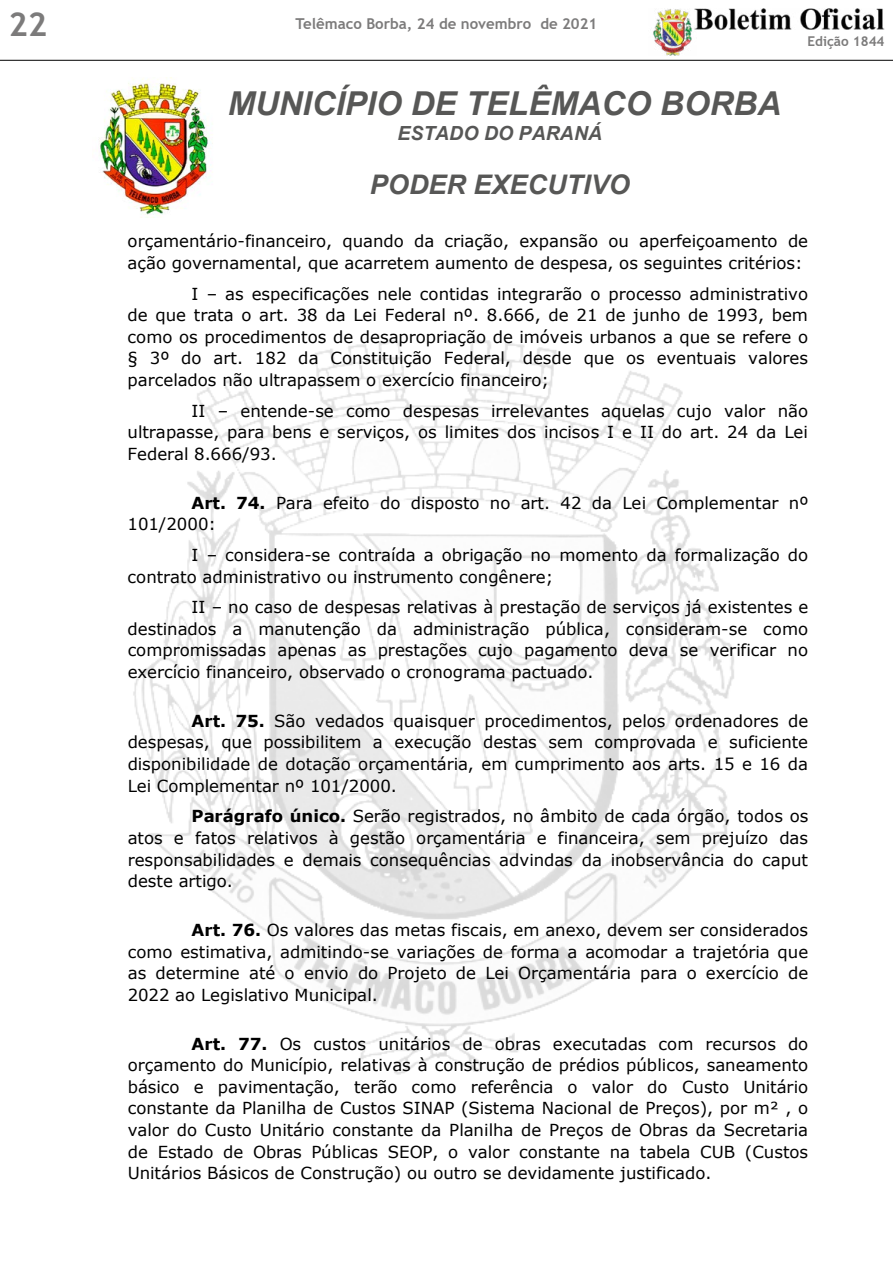
<style>
.page{position:relative;width:893px;height:1263px;background:#fff}
.page>*{position:absolute;margin:0;border:0;box-sizing:border-box;transform-origin:0 0}
.t1{font:italic 700 33px "Arial";color:#575756}
.t2{font:700 33px "Trebuchet MS";color:#7c7b7b}
.t3{font:italic 700 27px "Arial";color:#575756}
.t4{font:italic 700 19.5px "Arial";color:#575756}
.t5{font:16.5px/21.6px "Verdana";letter-spacing:-.005em;color:#000;text-align:justify}
.t6{font:700 15px "Trebuchet MS";color:#7c7b7b}
.t7{font:700 13.5px "Trebuchet MS";color:#7c7b7b}
.s1{font-weight:700}
</style>
<div class="page">
<img style="left:653px;top:9px;width:43px;height:47px">
<img style="left:693px;top:8px;width:191px;height:21px">
<hr style="left:0;top:60px;width:893px;height:1px;background:#000">
<img style="left:99px;top:77px;width:114px;height:141px">
<img style="left:133px;top:340px;width:601px;height:735px">
<h1 class="t2" style="left:9px;top:3px;width:40px">22</h1>
<p class="t6" style="left:296px;top:14px;width:303px">Telêmaco Borba, 24 de novembro de 2021</p>
<p class="t7" style="left:807px;top:33px;width:79px">Edição 1844</p>
<h1 class="t1" style="left:228px;top:81px;width:555px">MUNICÍPIO DE TELÊMACO BORBA</h1>
<p class="t4" style="left:397px;top:121px;width:206px">ESTADO DO PARANÁ</p>
<h2 class="t3" style="left:370px;top:166px;width:261px">PODER EXECUTIVO</h2>
<p class="t5" style="left:128px;top:230px;width:682px">orçamentário-financeiro, quando da criação, expansão ou aperfeiçoamento de ação governamental, que acarretem aumento de despesa, os seguintes critérios:</p>
<p class="t5" style="left:128px;top:282px;width:682px;text-indent:64px">I – as especificações nele contidas integrarão o processo administrativo de que trata o art. 38 da Lei Federal nº. 8.666, de 21 de junho de 1993, bem como os procedimentos de desapropriação de imóveis urbanos a que se refere o § 3º do art. 182 da Constituição Federal, desde que os eventuais valores parcelados não ultrapassem o exercício financeiro;</p>
<p class="t5" style="left:128px;top:400px;width:682px;text-indent:64px">II – entende-se como despesas irrelevantes aquelas cujo valor não ultrapasse, para bens e serviços, os limites dos incisos I e II do art. 24 da Lei Federal 8.666/93.</p>
<p class="t5" style="left:128px;top:492px;width:682px;text-indent:64px"><span class="s1">Art. 74.</span> Para efeito do disposto no art. 42 da Lei Complementar nº<br>101/2000:</p>
<p class="t5" style="left:128px;top:544px;width:682px;text-indent:64px">I – considera-se contraída a obrigação no momento da formalização do contrato administrativo ou instrumento congênere;</p>
<p class="t5" style="left:128px;top:596px;width:682px;text-indent:64px">II – no caso de despesas relativas à prestação de serviços já existentes e destinados a manutenção da administração pública, consideram-se como compromissadas apenas as prestações cujo pagamento deva se verificar no exercício financeiro, observado o cronograma pactuado.</p>
<p class="t5" style="left:128px;top:710px;width:682px;text-indent:64px"><span class="s1">Art. 75.</span> São vedados quaisquer procedimentos, pelos ordenadores de despesas, que possibilitem a execução destas sem comprovada e suficiente disponibilidade de dotação orçamentária, em cumprimento aos arts. 15 e 16 da Lei Complementar nº 101/2000.</p>
<p class="t5" style="left:128px;top:805px;width:682px;text-indent:64px"><span class="s1">Parágrafo único.</span> Serão registrados, no âmbito de cada órgão, todos os atos e fatos relativos à gestão orçamentária e financeira, sem prejuízo das responsabilidades e demais consequências advindas da inobservância do caput deste artigo.</p>
<p class="t5" style="left:128px;top:919px;width:682px;text-indent:64px"><span class="s1">Art. 76.</span> Os valores das metas fiscais, em anexo, devem ser considerados como estimativa, admitindo-se variações de forma a acomodar a trajetória que as determine até o envio do Projeto de Lei Orçamentária para o exercício de 2022 ao Legislativo Municipal.</p>
<p class="t5" style="left:128px;top:1032px;width:682px;text-indent:64px"><span class="s1">Art. 77.</span> Os custos unitários de obras executadas com recursos do orçamento do Município, relativas à construção de prédios públicos, saneamento básico e pavimentação, terão como referência o valor do Custo Unitário constante da Planilha de Custos SINAP (Sistema Nacional de Preços), por m² , o valor do Custo Unitário constante da Planilha de Preços de Obras da Secretaria de Estado de Obras Públicas SEOP, o valor constante na tabela CUB (Custos Unitários Básicos de Construção) ou outro se devidamente justificado.</p>
</div>
